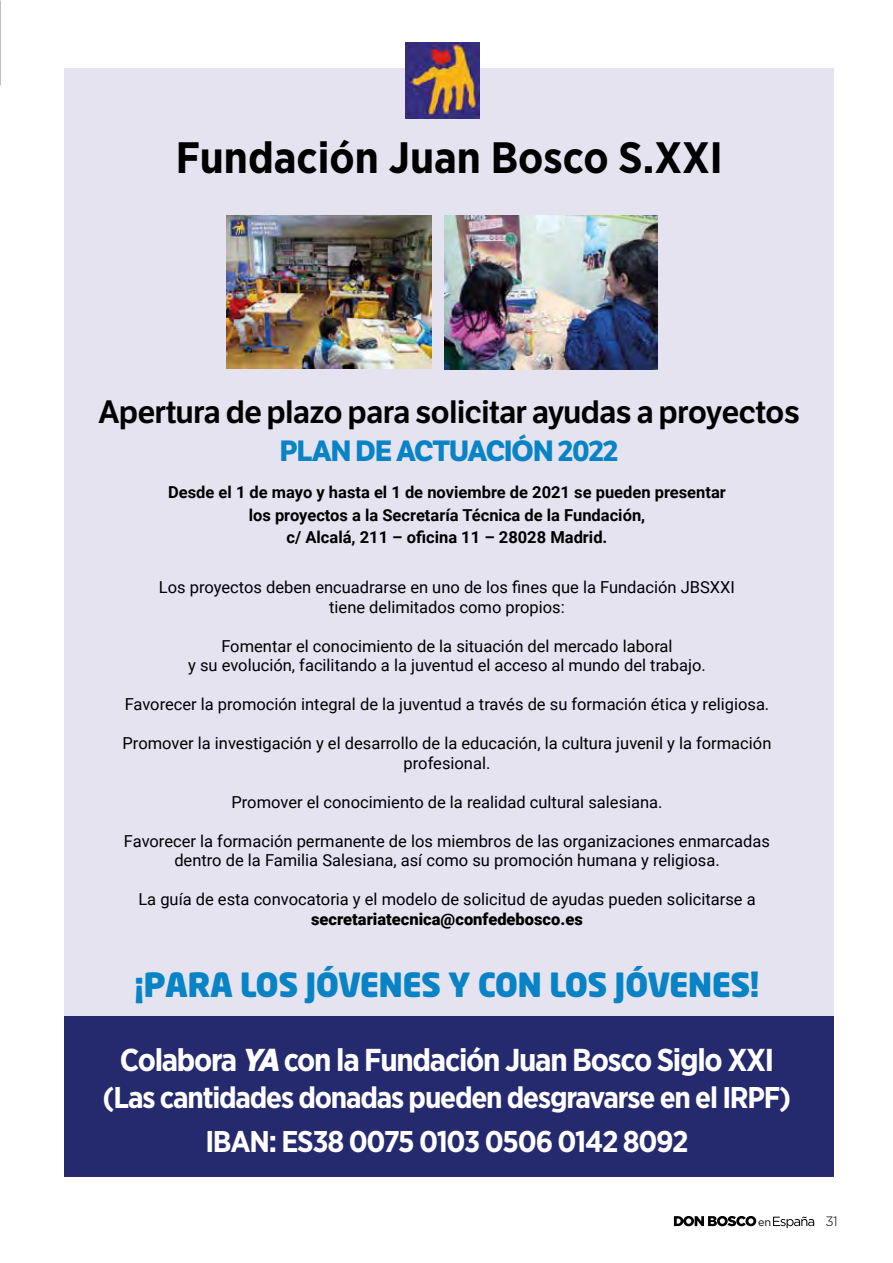
<style>
.page{position:relative;width:893px;height:1263px;background:#fff}
.page>*{position:absolute;margin:0;border:0;box-sizing:border-box;transform-origin:0 0}
.t1{font:700 43.95px "Gotham Narrow";color:#000}
.t2{font:900 33px "Neo Sans Std";letter-spacing:-.02em;color:#0783c6}
.t3{font:700 31.65px "Gotham Narrow";letter-spacing:-.04em;color:#fff}
.t4{font:600 31.5px "Etica W02";letter-spacing:-.03em;color:#000}
.t5{font:700 30px/43.7px "Gotham Narrow";letter-spacing:-.04em;color:#fff;text-align:center}
.t6{font:700 28.5px "Etica W02";letter-spacing:-.03em;color:#0783c6}
.t7{font:16.5px/19.5px "Roboto";color:#000;text-align:center}
.t8{font:700 16.5px/22.5px "Roboto";color:#000;text-align:center}
.t9{font:900 16.5px "Roboto";color:#000}
.t10{font:300 13.5px "Gotham";color:#000}
.t11{font:10.8px "Gotham";color:#000}
.s1{font-weight:900;font-style:italic}
</style>
<div class="page">
<svg style="left:674px;top:1216px;width:82px;height:10px"></svg>
<svg style="left:773px;top:1216px;width:41px;height:12px"></svg>
<div style="left:65px;top:69px;width:769px;height:1108px;background:#e5e3f0"></div>
<div style="left:65px;top:1016px;width:769px;height:161px;background:#252a6e"></div>
<img style="left:405px;top:43px;width:74px;height:76px">
<img style="left:227px;top:216px;width:204px;height:153px">
<img style="left:444px;top:216px;width:214px;height:153px">
<h1 class="t1" style="left:176px;top:129px;width:549px">Fundación Juan Bosco S.XXI</h1>
<h3 class="t4" style="left:98px;top:392px;width:704px">Apertura de plazo para solicitar ayudas a proyectos</h3>
<h3 class="t6" style="left:280px;top:434px;width:340px">PLAN DE ACTUACIÓN 2022</h3>
<p class="t8" style="left:168px;top:481px;width:559px">Desde el 1 de mayo y hasta el 1 de noviembre de 2021 se pueden presentar los proyectos a la Secretaría Técnica de la Fundación,<br>c/ Alcalá, 211 – oficina 11 – 28028 Madrid.</p>
<p class="t7" style="left:159px;top:577px;width:578px">Los proyectos deben encuadrarse en uno de los fines que la Fundación JBSXXI tiene delimitados como propios:</p>
<p class="t7" style="left:188px;top:635px;width:519px">Fomentar el conocimiento de la situación del mercado laboral<br>y su evolución, facilitando a la juventud el acceso al mundo del trabajo.</p>
<p class="t7" style="left:125px;top:694px;width:646px">Favorecer la promoción integral de la juventud a través de su formación ética y religiosa.</p>
<p class="t7" style="left:123px;top:733px;width:650px">Promover la investigación y el desarrollo de la educación, la cultura juvenil y la formación profesional.</p>
<p class="t7" style="left:231px;top:791px;width:433px">Promover el conocimiento de la realidad cultural salesiana.</p>
<p class="t7" style="left:124px;top:830px;width:647px">Favorecer la formación permanente de los miembros de las organizaciones enmarcadas dentro de la Familia Salesiana, así como su promoción humana y religiosa.</p>
<p class="t7" style="left:138px;top:889px;width:619px">La guía de esta convocatoria y el modelo de solicitud de ayudas pueden solicitarse a</p>
<p class="t9" style="left:311px;top:907px;width:273px">secretariatecnica@confedebosco.es</p>
<h2 class="t2" style="left:135px;top:963px;width:626px">¡PARA LOS JÓVENES Y CON LOS JÓVENES!</h2>
<h3 class="t3" style="left:120px;top:1040px;width:656px">Colabora <span class="s1">YA</span> con la Fundación Juan Bosco Siglo XXI</h3>
<h3 class="t5" style="left:103px;top:1075px;width:690px">(Las cantidades donadas pueden desgravarse en el IRPF)<br>IBAN: ES38 0075 0103 0506 0142 8092</h3>
<p class="t11" style="left:758px;top:1215px;width:14px">en</p>
<p class="t10" style="left:825px;top:1213px;width:14px">31</p>
</div>
